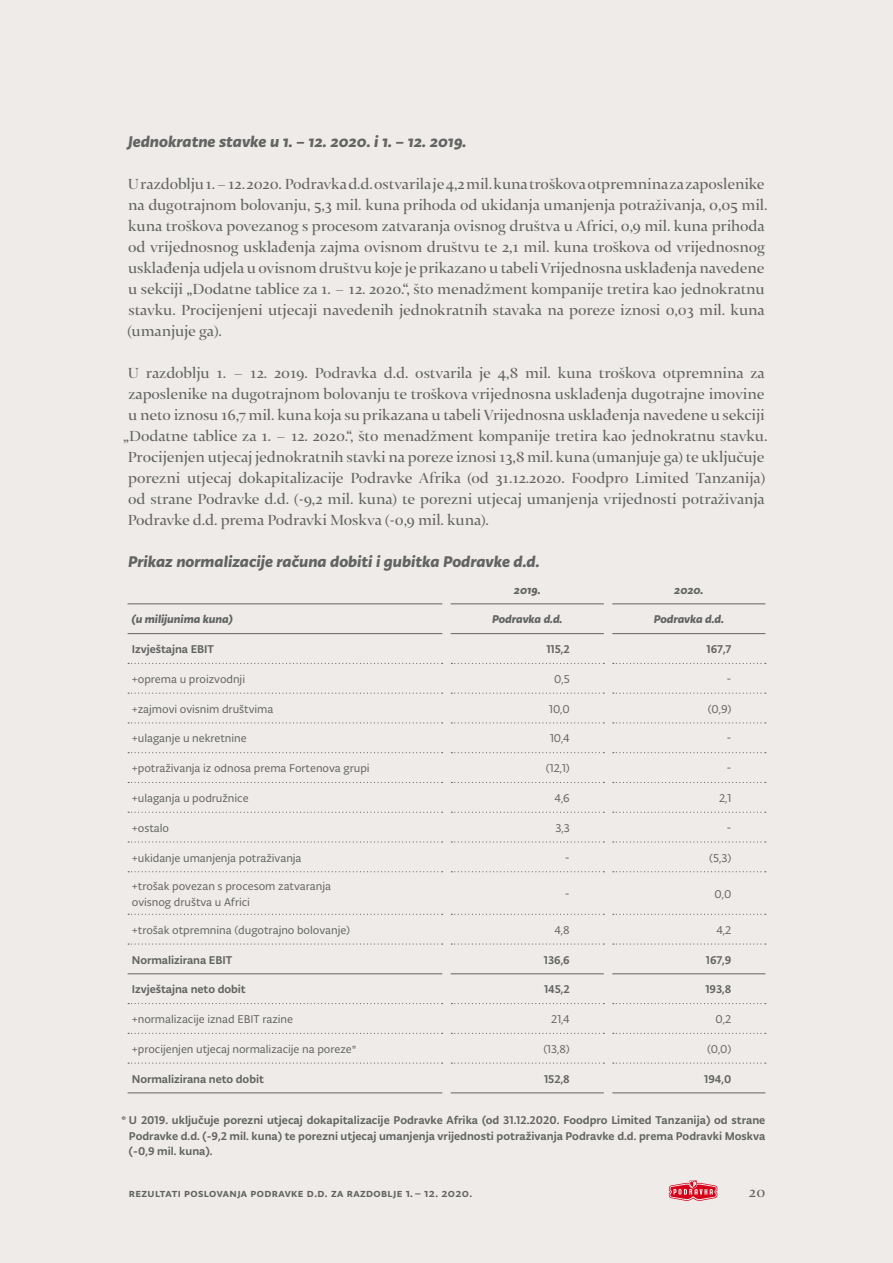
<style>
.page{position:relative;width:893px;height:1263px;background:#eeebe8}
.page>*{position:absolute;margin:0;border:0;box-sizing:border-box;transform-origin:0 0}
.t1{font:16.5px/21px "Thema";letter-spacing:-.005em;color:#626463}
.t2{font:16.5px "Typonine Sans Bld Ita";color:#626463}
.t3{font:12px/15.8px "Typonine Sans";letter-spacing:-.005em;color:#626463}
.t4{font:500 12px/15.8px "Typonine Sans";letter-spacing:-.005em;color:#626463;text-align:justify}
.t5{font:500 12px "Typonine Sans";letter-spacing:.03em;color:#626463}
.t6{font:12px "Typonine Sans Bld Ita";letter-spacing:-.005em;color:#626463}
</style>
<div class="page">
<svg style="left:669px;top:1180px;width:48px;height:21px"></svg>
<svg style="left:128px;top:663px;width:315px;height:1px"></svg>
<svg style="left:128px;top:1003px;width:315px;height:1px"></svg>
<svg style="left:128px;top:1033px;width:315px;height:1px"></svg>
<hr style="left:128px;top:633px;width:314px;height:1px;background:#626463">
<hr style="left:128px;top:603px;width:314px;height:1px;background:#626463">
<hr style="left:128px;top:1092px;width:314px;height:1px;background:#626463">
<hr style="left:451px;top:603px;width:153px;height:1px;background:#626463">
<hr style="left:451px;top:633px;width:153px;height:1px;background:#626463">
<svg style="left:451px;top:663px;width:153px;height:1px"></svg>
<svg style="left:451px;top:1003px;width:153px;height:1px"></svg>
<svg style="left:451px;top:1033px;width:153px;height:1px"></svg>
<hr style="left:451px;top:1092px;width:153px;height:1px;background:#626463">
<hr style="left:612px;top:603px;width:153px;height:1px;background:#626463">
<hr style="left:612px;top:633px;width:153px;height:1px;background:#626463">
<svg style="left:613px;top:663px;width:153px;height:1px"></svg>
<svg style="left:613px;top:1003px;width:153px;height:1px"></svg>
<svg style="left:613px;top:1033px;width:153px;height:1px"></svg>
<hr style="left:612px;top:1092px;width:153px;height:1px;background:#626463">
<svg style="left:128px;top:693px;width:315px;height:1px"></svg>
<svg style="left:128px;top:722px;width:315px;height:1px"></svg>
<svg style="left:128px;top:752px;width:315px;height:1px"></svg>
<svg style="left:128px;top:782px;width:315px;height:1px"></svg>
<svg style="left:128px;top:812px;width:315px;height:1px"></svg>
<svg style="left:128px;top:841px;width:315px;height:1px"></svg>
<svg style="left:128px;top:871px;width:315px;height:1px"></svg>
<svg style="left:128px;top:914px;width:315px;height:1px"></svg>
<svg style="left:128px;top:943px;width:315px;height:1px"></svg>
<svg style="left:451px;top:693px;width:153px;height:1px"></svg>
<svg style="left:451px;top:722px;width:153px;height:1px"></svg>
<svg style="left:451px;top:752px;width:153px;height:1px"></svg>
<svg style="left:451px;top:782px;width:153px;height:1px"></svg>
<svg style="left:451px;top:812px;width:153px;height:1px"></svg>
<svg style="left:451px;top:841px;width:153px;height:1px"></svg>
<svg style="left:451px;top:871px;width:153px;height:1px"></svg>
<svg style="left:451px;top:914px;width:153px;height:1px"></svg>
<svg style="left:451px;top:943px;width:153px;height:1px"></svg>
<svg style="left:613px;top:693px;width:153px;height:1px"></svg>
<svg style="left:613px;top:722px;width:153px;height:1px"></svg>
<svg style="left:613px;top:752px;width:153px;height:1px"></svg>
<svg style="left:613px;top:782px;width:153px;height:1px"></svg>
<svg style="left:613px;top:812px;width:153px;height:1px"></svg>
<svg style="left:613px;top:841px;width:153px;height:1px"></svg>
<svg style="left:613px;top:871px;width:153px;height:1px"></svg>
<svg style="left:613px;top:914px;width:153px;height:1px"></svg>
<svg style="left:613px;top:943px;width:153px;height:1px"></svg>
<svg style="left:128px;top:1062px;width:315px;height:2px"></svg>
<svg style="left:451px;top:1062px;width:153px;height:2px"></svg>
<svg style="left:613px;top:1062px;width:153px;height:2px"></svg>
<hr style="left:128px;top:973px;width:314px;height:1px;background:#626463">
<hr style="left:451px;top:973px;width:153px;height:1px;background:#626463">
<hr style="left:612px;top:973px;width:153px;height:1px;background:#626463">
<p class="t2" style="left:128px;top:132px;width:340px">Jednokratne stavke u 1. – 12. 2020. i 1. – 12. 2019.</p>
<p class="t1" style="left:128px;top:175px;width:641px">U razdoblju 1. – 12. 2020. Podravka d.d. ostvarila je 4,2 mil. kuna troškova otpremnina za zaposlenike na dugotrajnom bolovanju, 5,3 mil. kuna prihoda od ukidanja umanjenja potraživanja, 0,05 mil. kuna troškova povezanog s procesom zatvaranja ovisnog društva u Africi, 0,9 mil. kuna prihoda od vrijednosnog usklađenja zajma ovisnom društvu te 2,1 mil. kuna troškova od vrijednosnog usklađenja udjela u ovisnom društvu koje je prikazano u tabeli Vrijednosna usklađenja navedene u sekciji „Dodatne tablice za 1. – 12. 2020.“, što menadžment kompanije tretira kao jednokratnu stavku. Procijenjeni utjecaji navedenih jednokratnih stavaka na poreze iznosi 0,03 mil. kuna (umanjuje ga).</p>
<p class="t1" style="left:128px;top:364px;width:639px">U razdoblju 1. – 12. 2019. Podravka d.d. ostvarila je 4,8 mil. kuna troškova otpremnina za</p>
<p class="t1" style="left:128px;top:385px;width:638px">zaposlenike na dugotrajnom bolovanju te troškova vrijednosna usklađenja dugotrajne imovine</p>
<p class="t1" style="left:128px;top:406px;width:638px">u neto iznosu 16,7 mil. kuna koja su prikazana u tabeli Vrijednosna usklađenja navedene u sekciji</p>
<p class="t1" style="left:123px;top:427px;width:646px">„Dodatne tablice za 1. – 12. 2020.“, što menadžment kompanije tretira kao jednokratnu stavku.</p>
<p class="t1" style="left:128px;top:448px;width:638px">Procijenjen utjecaj jednokratnih stavki na poreze iznosi 13,8 mil. kuna (umanjuje ga) te uključuje</p>
<p class="t1" style="left:128px;top:469px;width:638px">porezni utjecaj dokapitalizacije Podravke Afrika (od 31.12.2020. Foodpro Limited Tanzanija)</p>
<p class="t1" style="left:128px;top:490px;width:638px">od strane Podravke d.d. (-9,2 mil. kuna) te porezni utjecaj umanjenja vrijednosti potraživanja</p>
<p class="t1" style="left:128px;top:511px;width:363px">Podravke d.d. prema Podravki Moskva (-0,9 mil. kuna).</p>
<p class="t2" style="left:128px;top:552px;width:413px">Prikaz normalizacije računa dobiti i gubitka Podravke d.d.</p>
<p class="t6" style="left:514px;top:582px;width:28px">2019.</p>
<p class="t6" style="left:674px;top:582px;width:31px">2020.</p>
<p class="t6" style="left:132px;top:612px;width:102px">(u milijunima kuna)</p>
<p class="t6" style="left:492px;top:612px;width:72px">Podravka d.d.</p>
<p class="t6" style="left:654px;top:612px;width:72px">Podravka d.d.</p>
<p class="t4" style="left:132px;top:641px;width:84px">Izvještajna EBIT</p>
<p class="t4" style="left:546px;top:641px;width:25px">115,2</p>
<p class="t4" style="left:707px;top:641px;width:26px">167,7</p>
<p class="t3" style="left:132px;top:671px;width:115px">+oprema u proizvodnji</p>
<p class="t3" style="left:554px;top:671px;width:17px">0,5</p>
<p class="t3" style="left:726px;top:671px;width:7px">-</p>
<p class="t3" style="left:132px;top:701px;width:143px">+zajmovi ovisnim društvima</p>
<p class="t3" style="left:549px;top:701px;width:22px">10,0</p>
<p class="t3" style="left:708px;top:701px;width:25px">(0,9)</p>
<p class="t3" style="left:132px;top:730px;width:116px">+ulaganje u nekretnine</p>
<p class="t3" style="left:550px;top:730px;width:21px">10,4</p>
<p class="t3" style="left:726px;top:730px;width:7px">-</p>
<p class="t3" style="left:132px;top:760px;width:239px">+potraživanja iz odnosa prema Fortenova grupi</p>
<p class="t3" style="left:546px;top:760px;width:25px">(12,1)</p>
<p class="t3" style="left:726px;top:760px;width:7px">-</p>
<p class="t3" style="left:132px;top:790px;width:118px">+ulaganja u podružnice</p>
<p class="t3" style="left:555px;top:790px;width:17px">4,6</p>
<p class="t3" style="left:719px;top:790px;width:14px">2,1</p>
<p class="t3" style="left:132px;top:820px;width:39px">+ostalo</p>
<p class="t3" style="left:555px;top:820px;width:16px">3,3</p>
<p class="t3" style="left:726px;top:820px;width:7px">-</p>
<p class="t3" style="left:132px;top:850px;width:171px">+ukidanje umanjenja potraživanja</p>
<p class="t3" style="left:565px;top:850px;width:7px">-</p>
<p class="t3" style="left:709px;top:850px;width:24px">(5,3)</p>
<p class="t3" style="left:132px;top:878px;width:201px">+trošak povezan s procesom zatvaranja ovisnog društva u Africi</p>
<p class="t3" style="left:565px;top:886px;width:7px">-</p>
<p class="t3" style="left:715px;top:886px;width:18px">0,0</p>
<p class="t3" style="left:132px;top:922px;width:220px">+trošak otpremnina (dugotrajno bolovanje)</p>
<p class="t3" style="left:554px;top:922px;width:17px">4,8</p>
<p class="t3" style="left:716px;top:922px;width:16px">4,2</p>
<p class="t4" style="left:132px;top:952px;width:102px">Normalizirana EBIT</p>
<p class="t4" style="left:544px;top:952px;width:27px">136,6</p>
<p class="t4" style="left:706px;top:952px;width:27px">167,9</p>
<p class="t4" style="left:132px;top:981px;width:115px">Izvještajna neto dobit</p>
<p class="t4" style="left:544px;top:981px;width:27px">145,2</p>
<p class="t4" style="left:705px;top:981px;width:27px">193,8</p>
<p class="t3" style="left:132px;top:1011px;width:163px">+normalizacije iznad EBIT razine</p>
<p class="t3" style="left:551px;top:1011px;width:20px">21,4</p>
<p class="t3" style="left:716px;top:1011px;width:17px">0,2</p>
<p class="t3" style="left:132px;top:1041px;width:226px">+procijenjen utjecaj normalizacije na poreze*</p>
<p class="t3" style="left:543px;top:1041px;width:28px">(13,8)</p>
<p class="t3" style="left:707px;top:1041px;width:26px">(0,0)</p>
<p class="t4" style="left:132px;top:1071px;width:134px">Normalizirana neto dobit</p>
<p class="t4" style="left:544px;top:1071px;width:27px">152,8</p>
<p class="t4" style="left:704px;top:1071px;width:29px">194,0</p>
<p class="t4" style="left:129px;top:1112px;width:638px;text-indent:-7px">* U 2019. uključuje porezni utjecaj dokapitalizacije Podravke Afrika (od 31.12.2020. Foodpro Limited Tanzanija) od strane Podravke d.d. (-9,2 mil. kuna) te porezni utjecaj umanjenja vrijednosti potraživanja Podravke d.d. prema Podravki Moskva (-0,9 mil. kuna).</p>
<p class="t5" style="left:129px;top:1186px;width:345px">rezultati poslovanja podravke d.d. za razdoblje 1.– 12. 2020.</p>
<p class="t1" style="left:749px;top:1183px;width:18px">20</p>
</div>
